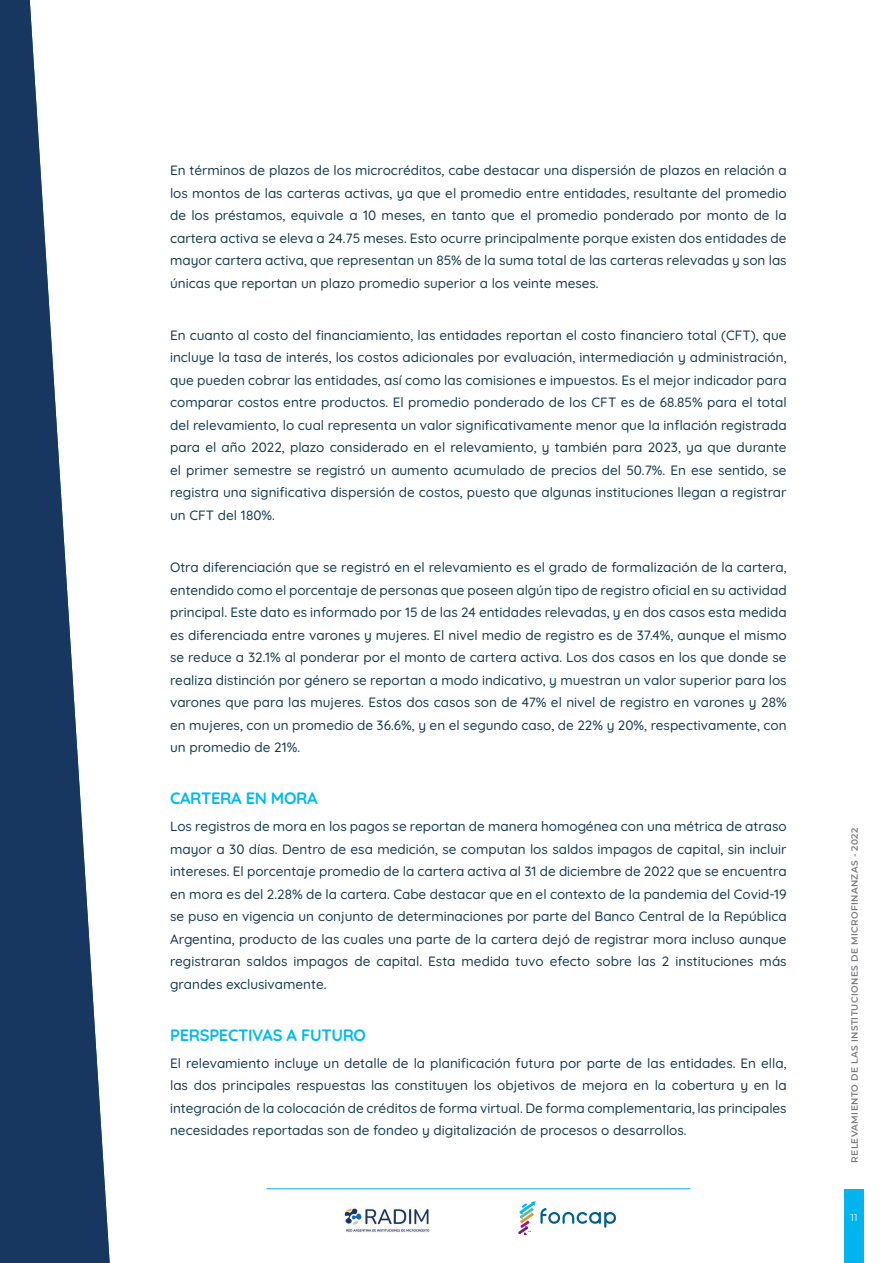
<style>
.page{position:relative;width:893px;height:1263px;background:#fff}
.page>*{position:absolute;margin:0;border:0;box-sizing:border-box;transform-origin:0 0}
.t1{font:700 16.5px "Quicksand";letter-spacing:-.02em;color:#00baf1}
.t2{font:500 13.5px/22.5px "Quicksand";color:#163b53;text-align:justify}
.t3{font:9.75px "Montserrat";color:#fff}
.t4{font:600 9px "Montserrat";letter-spacing:.04em;color:#787a7d}
</style>
<div class="page">
<div style="left:844px;top:1189px;width:20px;height:74px;background:#00b4ef"></div>
<svg style="left:518px;top:1201px;width:98px;height:34px"></svg>
<img style="left:344px;top:1208px;width:86px;height:25px">
<hr style="left:266px;top:1188px;width:424px;height:1px;background:#00b4ef">
<svg style="left:0;top:0;width:110px;height:1263px;fill:#173660"></svg>
<p class="t2" style="left:170px;top:158px;width:618px">En términos de plazos de los microcréditos, cabe destacar una dispersión de plazos en relación a los montos de las carteras activas, ya que el promedio entre entidades, resultante del promedio de los préstamos, equivale a 10 meses, en tanto que el promedio ponderado por monto de la cartera activa se eleva a 24.75 meses. Esto ocurre principalmente porque existen dos entidades de mayor cartera activa, que representan un 85% de la suma total de las carteras relevadas y son las únicas que reportan un plazo promedio superior a los veinte meses.</p>
<p class="t2" style="left:170px;top:322px;width:618px">En cuanto al costo del financiamiento, las entidades reportan el costo financiero total (CFT), que incluye la tasa de interés, los costos adicionales por evaluación, intermediación y administración, que pueden cobrar las entidades, así como las comisiones e impuestos. Es el mejor indicador para comparar costos entre productos. El promedio ponderado de los CFT es de 68.85% para el total del relevamiento, lo cual representa un valor significativamente menor que la inflación registrada para el año 2022, plazo considerado en el relevamiento, y también para 2023, ya que durante el primer semestre se registró un aumento acumulado de precios del 50.7%. En ese sentido, se registra una significativa dispersión de costos, puesto que algunas instituciones llegan a registrar un CFT del 180%.</p>
<p class="t2" style="left:170px;top:555px;width:618px">Otra diferenciación que se registró en el relevamiento es el grado de formalización de la cartera, entendido como el porcentaje de personas que poseen algún tipo de registro oficial en su actividad principal. Este dato es informado por 15 de las 24 entidades relevadas, y en dos casos esta medida es diferenciada entre varones y mujeres. El nivel medio de registro es de 37.4%, aunque el mismo se reduce a 32.1% al ponderar por el monto de cartera activa. Los dos casos en los que donde se realiza distinción por género se reportan a modo indicativo, y muestran un valor superior para los varones que para las mujeres. Estos dos casos son de 47% el nivel de registro en varones y 28% en mujeres, con un promedio de 36.6%, y en el segundo caso, de 22% y 20%, respectivamente, con un promedio de 21%.</p>
<p class="t1" style="left:170px;top:786px;width:149px">CARTERA EN MORA</p>
<p class="t2" style="left:170px;top:814px;width:618px">Los registros de mora en los pagos se reportan de manera homogénea con una métrica de atraso mayor a 30 días. Dentro de esa medición, se computan los saldos impagos de capital, sin incluir intereses. El porcentaje promedio de la cartera activa al 31 de diciembre de 2022 que se encuentra en mora es del 2.28% de la cartera. Cabe destacar que en el contexto de la pandemia del Covid-19 se puso en vigencia un conjunto de determinaciones por parte del Banco Central de la República Argentina, producto de las cuales una parte de la cartera dejó de registrar mora incluso aunque registraran saldos impagos de capital. Esta medida tuvo efecto sobre las 2 instituciones más grandes exclusivamente.</p>
<p class="t1" style="left:170px;top:1022px;width:197px">PERSPECTIVAS A FUTURO</p>
<p class="t2" style="left:170px;top:1050px;width:618px">El relevamiento incluye un detalle de la planificación futura por parte de las entidades. En ella, las dos principales respuestas las constituyen los objetivos de mejora en la cobertura y en la integración de la colocación de créditos de forma virtual. De forma complementaria, las principales necesidades reportadas son de fondeo y digitalización de procesos o desarrollos.</p>
<p class="t4" style="left:848px;top:1163px;width:336px;rotate:-90deg">RELEVAMIENTO DE LAS INSTITUCIONES DE MICROFINANZAS - 2022</p>
<p class="t3" style="left:850px;top:1211px;width:9px">11</p>
</div>
